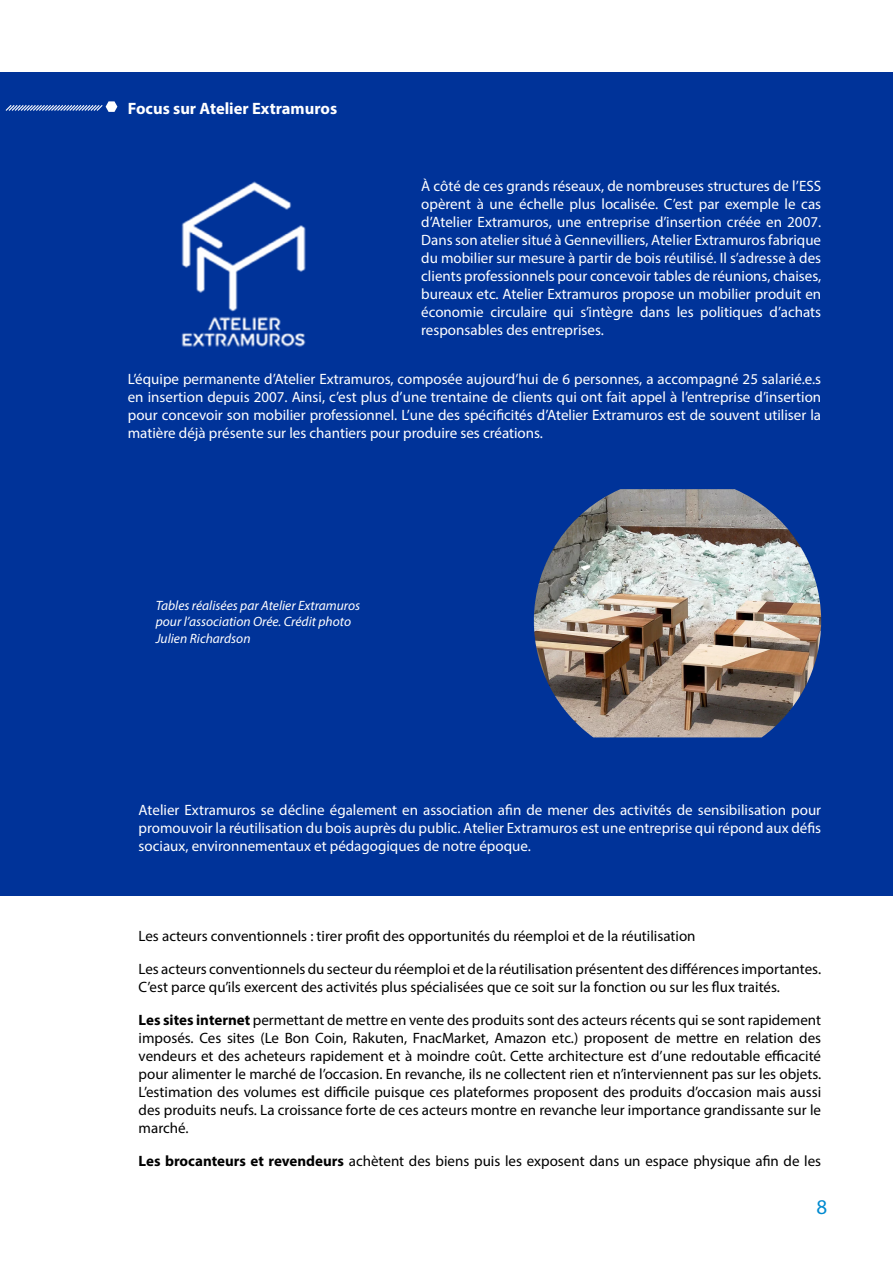
<style>
.page{position:relative;width:893px;height:1263px;background:#fff}
.page>*{position:absolute;margin:0;border:0;box-sizing:border-box;transform-origin:0 0}
.t1{font:21px "Myriad Pro";color:#008ad0}
.t2{font:700 16.5px "Myriad Pro";color:#fff}
.t3{font:15px/18px "Myriad Pro";color:#fff;text-align:justify}
.t4{font:15px/18px "Myriad Pro";color:#000}
.t5{font:italic 13.5px/16.2px "Myriad Pro";color:#fff}
.s1{font-weight:700}
</style>
<div class="page">
<hr style="left:0;top:72px;width:3px;height:823px;background:#039">
<div style="left:3px;top:72px;width:890px;height:823px;background:#039"></div>
<svg style="left:5px;top:101px;width:112px;height:11px"></svg>
<img style="left:181px;top:181px;width:125px;height:166px">
<img style="left:534px;top:489px;width:287px;height:248px">
<p class="t2" style="left:128px;top:97px;width:211px">Focus sur Atelier Extramuros</p>
<p class="t3" style="left:421px;top:177px;width:401px">À côté de ces grands réseaux, de nombreuses structures de l’ESS opèrent à une échelle plus localisée. C’est par exemple le cas d’Atelier Extramuros, une entreprise d’insertion créée en 2007.<br>Dans son atelier situé à Gennevilliers, Atelier Extramuros fabrique du mobilier sur mesure à partir de bois réutilisé. Il s’adresse à des clients professionnels pour concevoir tables de réunions, chaises, bureaux etc. Atelier Extramuros propose un mobilier produit en économie circulaire qui s’intègre dans les politiques d’achats responsables des entreprises.</p>
<p class="t3" style="left:128px;top:369px;width:695px">L’équipe permanente d’Atelier Extramuros, composée aujourd’hui de 6 personnes, a accompagné 25 salarié.e.s en insertion depuis 2007. Ainsi, c’est plus d’une trentaine de clients qui ont fait appel à l’entreprise d’insertion pour concevoir son mobilier professionnel. L’une des spécificités d’Atelier Extramuros est de souvent utiliser la matière déjà présente sur les chantiers pour produire ses créations.</p>
<p class="t5" style="left:156px;top:597px;width:206px">Tables réalisées par Atelier Extramuros pour l’association Orée. Crédit photo<br>Julien Richardson</p>
<p class="t3" style="left:139px;top:801px;width:684px">Atelier Extramuros se décline également en association afin de mener des activités de sensibilisation pour promouvoir la réutilisation du bois auprès du public. Atelier Extramuros est une entreprise qui répond aux défis sociaux, environnementaux et pédagogiques de notre époque.</p>
<p class="t4" style="left:139px;top:927px;width:558px">Les acteurs conventionnels : tirer profit des opportunités du réemploi et de la réutilisation</p>
<p class="t4" style="left:139px;top:960px;width:684px">Les acteurs conventionnels du secteur du réemploi et de la réutilisation présentent des différences importantes.<br>C’est parce qu’ils exercent des activités plus spécialisées que ce soit sur la fonction ou sur les flux traités.</p>
<p class="t4" style="left:139px;top:1011px;width:684px;text-align:justify"><span class="s1">Les sites internet</span> permettant de mettre en vente des produits sont des acteurs récents qui se sont rapidement imposés. Ces sites (Le Bon Coin, Rakuten, FnacMarket, Amazon etc.) proposent de mettre en relation des vendeurs et des acheteurs rapidement et à moindre coût. Cette architecture est d’une redoutable efficacité pour alimenter le marché de l’occasion. En revanche, ils ne collectent rien et n’interviennent pas sur les objets.<br>L’estimation des volumes est difficile puisque ces plateformes proposent des produits d’occasion mais aussi des produits neufs. La croissance forte de ces acteurs montre en revanche leur importance grandissante sur le marché.</p>
<p class="t4" style="left:139px;top:1152px;width:684px"><span class="s1">Les brocanteurs et revendeurs</span> achètent des biens puis les exposent dans un espace physique afin de les</p>
<h1 class="t1" style="left:816px;top:1194px;width:12px">8</h1>
</div>
